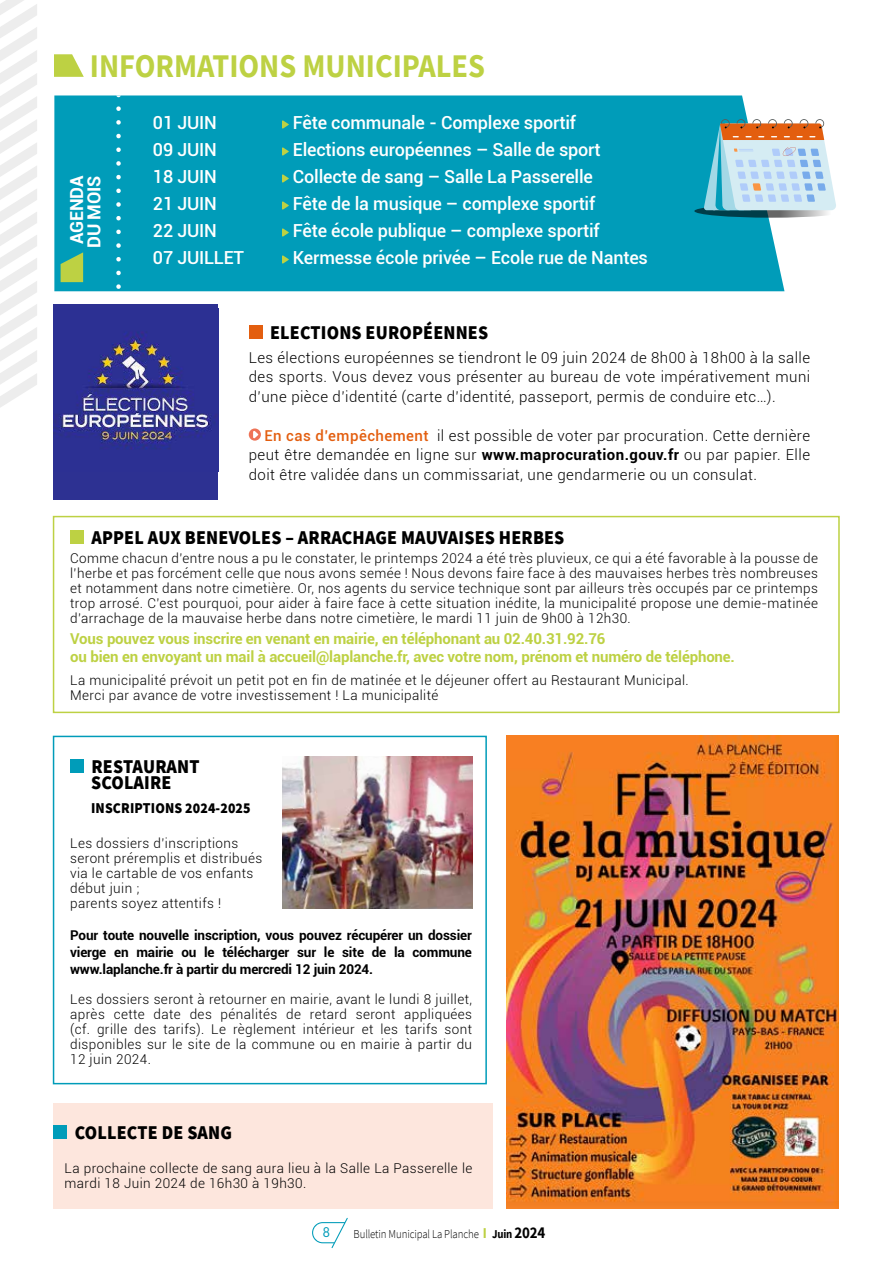
<style>
.page{position:relative;width:893px;height:1263px;background:#fff}
.page>*{position:absolute;margin:0;border:0;box-sizing:border-box;transform-origin:0 0}
.t1{font:700 33px "Source Sans Pro";color:#bdd143;scale:.92 1}
.t2{font:900 19.5px/16.2px "Source Sans Pro";letter-spacing:.01em;color:#000;scale:.92 1}
.t3{font:500 18px "Roboto";letter-spacing:-.01em;color:#fff}
.t4{font:700 18px/17.2px "Roboto";letter-spacing:-.01em;color:#fff}
.t5{font:300 15px/19.5px "Roboto";letter-spacing:.03em;color:#000;text-align:justify}
.t6{font:700 15px/17.2px "Roboto";letter-spacing:-.01em;color:#bdd143}
.t7{font:900 15px "Source Sans Pro";letter-spacing:.01em;color:#000;scale:.92 1}
.t8{font:13.65px "Aleo";color:#009cb9;scale:.9 1}
.t9{font:300 13.5px/15px "Roboto";letter-spacing:.03em;color:#000}
.t10{font:700 13.5px/17.2px "Roboto";letter-spacing:-.01em;color:#000;text-align:justify}
.t11{font:300 12px "Source Sans Pro";letter-spacing:-.01em;color:#000;scale:.9 1}
.s1{font-weight:500;color:#e35e0f}
.s2{font-weight:700}
.s3{font-weight:700;font-size:15px;color:#bdd143}
.s4{font-weight:700;font-size:16.5px}
</style>
<div class="page">
<svg style="left:0;top:0;width:37px;height:407px"></svg>
<svg style="left:312px;top:1218px;width:36px;height:30px"></svg>
<div style="left:53px;top:1103px;width:439px;height:106px;background:#fde6dd"></div>
<svg style="left:54px;top:54px;width:30px;height:23px"></svg>
<div style="left:54px;top:95px;width:730px;height:196px;background:#009cb9"></div>
<svg style="left:116px;top:95px;width:5px;height:196px"></svg>
<svg style="left:61px;top:252px;width:22px;height:30px"></svg>
<svg style="left:282px;top:120px;width:7px;height:9px"></svg>
<svg style="left:282px;top:147px;width:7px;height:9px"></svg>
<svg style="left:282px;top:174px;width:7px;height:9px"></svg>
<svg style="left:282px;top:201px;width:7px;height:9px"></svg>
<svg style="left:282px;top:228px;width:7px;height:9px"></svg>
<svg style="left:282px;top:255px;width:7px;height:9px"></svg>
<svg style="left:694px;top:204px;width:154px;height:14px"></svg>
<svg style="left:704px;top:119px;width:132px;height:91px;background:#b7c9cc"></svg>
<img style="left:506px;top:736px;width:333px;height:473px">
<div style="left:249px;top:325px;width:13px;height:14px;background:#e35e0f"></div>
<svg style="left:249px;top:428px;width:12px;height:13px"></svg>
<svg style="left:253px;top:430px;width:5px;height:9px"></svg>
<div style="left:54px;top:304px;width:164px;height:196px;background:#2d3192"></div>
<img style="left:54px;top:332px;width:162px;height:117px">
<div style="left:53px;top:516px;width:787px;height:197px;background:#fff;border:2px solid #bdd143"></div>
<div style="left:70px;top:530px;width:14px;height:13px;background:#bdd143"></div>
<div style="left:53px;top:736px;width:434px;height:348px;background:#fff;border:2px solid #009cb9"></div>
<div style="left:70px;top:760px;width:14px;height:13px;background:#009cb9"></div>
<div style="left:54px;top:1125px;width:13px;height:14px;background:#009cb9"></div>
<img style="left:282px;top:757px;width:190px;height:151px">
<h1 class="t1" style="left:90px;top:44px;width:431px">INFORMATIONS MUNICIPALES</h1>
<h3 class="t4" style="left:67px;top:248px;width:74px;rotate:-90deg">AGENDA<br>DU MOIS</h3>
<h3 class="t3" style="left:153px;top:109px;width:65px">01 JUIN</h3>
<h3 class="t3" style="left:293px;top:109px;width:285px">Fête communale - Complexe sportif</h3>
<h3 class="t3" style="left:153px;top:136px;width:65px">09 JUIN</h3>
<h3 class="t3" style="left:293px;top:136px;width:309px">Elections européennes – Salle de sport</h3>
<h3 class="t3" style="left:153px;top:163px;width:65px">18 JUIN</h3>
<h3 class="t3" style="left:293px;top:163px;width:302px">Collecte de sang – Salle La Passerelle</h3>
<h3 class="t3" style="left:153px;top:190px;width:65px">21 JUIN</h3>
<h3 class="t3" style="left:293px;top:190px;width:304px">Fête de la musique – complexe sportif</h3>
<h3 class="t3" style="left:153px;top:217px;width:65px">22 JUIN</h3>
<h3 class="t3" style="left:293px;top:217px;width:308px">Fête école publique – complexe sportif</h3>
<h3 class="t3" style="left:153px;top:244px;width:93px">07 JUILLET</h3>
<h3 class="t3" style="left:293px;top:244px;width:357px">Kermesse école privée – Ecole rue de Nantes</h3>
<h2 class="t2" style="left:270px;top:324px;width:239px">ELECTIONS EUROPÉENNES</h2>
<p class="t5" style="left:249px;top:347px;width:563px">Les élections européennes se tiendront le 09 juin 2024 de 8h00 à 18h00 à la salle des sports. Vous devez vous présenter au bureau de vote impérativement muni d’une pièce d’identité (carte d’identité, passeport, permis de conduire etc…).</p>
<p class="t5" style="left:249px;top:425px;width:563px;text-indent:16px"><span class="s1">En cas d’empêchement</span> il est possible de voter par procuration. Cette dernière peut être demandée en ligne sur <span class="s2">www.maprocuration.gouv.fr</span> ou par papier. Elle doit être validée dans un commissariat, une gendarmerie ou un consulat.</p>
<h2 class="t2" style="left:91px;top:529px;width:516px">APPEL AUX BENEVOLES – ARRACHAGE MAUVAISES HERBES</h2>
<p class="t9" style="left:70px;top:550px;width:749px;text-align:justify">Comme chacun d’entre nous a pu le constater, le printemps 2024 a été très pluvieux, ce qui a été favorable à la pousse de l’herbe et pas forcément celle que nous avons semée ! Nous devons faire face à des mauvaises herbes très nombreuses et notamment dans notre cimetière. Or, nos agents du service technique sont par ailleurs très occupés par ce printemps trop arrosé. C’est pourquoi, pour aider à faire face à cette situation inédite, la municipalité propose une demie-matinée d’arrachage de la mauvaise herbe dans notre cimetière, le mardi 11 juin de 9h00 à 12h30.</p>
<p class="t6" style="left:70px;top:630px;width:666px">Vous pouvez vous inscrire en venant en mairie, en téléphonant au 02.40.31.92.76<br>ou bien en envoyant un mail à accueil@laplanche.fr, avec votre nom, prénom et numéro de téléphone.</p>
<p class="t9" style="left:70px;top:672px;width:620px">La municipalité prévoit un petit pot en fin de matinée et le déjeuner offert au Restaurant Municipal.<br>Merci par avance de votre investissement ! La municipalité</p>
<h2 class="t2" style="left:91px;top:758px;width:119px">RESTAURANT<br>SCOLAIRE</h2>
<p class="t7" style="left:91px;top:798px;width:175px">INSCRIPTIONS 2024-2025</p>
<p class="t9" style="left:70px;top:835px;width:194px">Les dossiers d’inscriptions seront préremplis et distribués via le cartable de vos enfants début juin ;<br>parents soyez attentifs !</p>
<p class="t10" style="left:70px;top:926px;width:403px">Pour toute nouvelle inscription, vous pouvez récupérer un dossier vierge en mairie ou le télécharger sur le site de la commune www.laplanche.fr à partir du mercredi 12 juin 2024.</p>
<p class="t9" style="left:70px;top:991px;width:403px;text-align:justify">Les dossiers seront à retourner en mairie, avant le lundi 8 juillet, après cette date des pénalités de retard seront appliquées (cf. grille des tarifs). Le règlement intérieur et les tarifs sont disponibles sur le site de la commune ou en mairie à partir du 12 juin 2024.</p>
<h2 class="t2" style="left:75px;top:1124px;width:172px">COLLECTE DE SANG</h2>
<p class="t9" style="left:65px;top:1160px;width:409px">La prochaine collecte de sang aura lieu à la Salle La Passerelle le mardi 18 Juin 2024 de 16h30 à 19h30.</p>
<p class="t8" style="left:323px;top:1222px;width:9px">8</p>
<p class="t11" style="left:354px;top:1227px;width:215px">Bulletin Municipal La Planche <span class="s3">I</span> <span class="s2">Juin</span> <span class="s4">2024</span></p>
</div>
